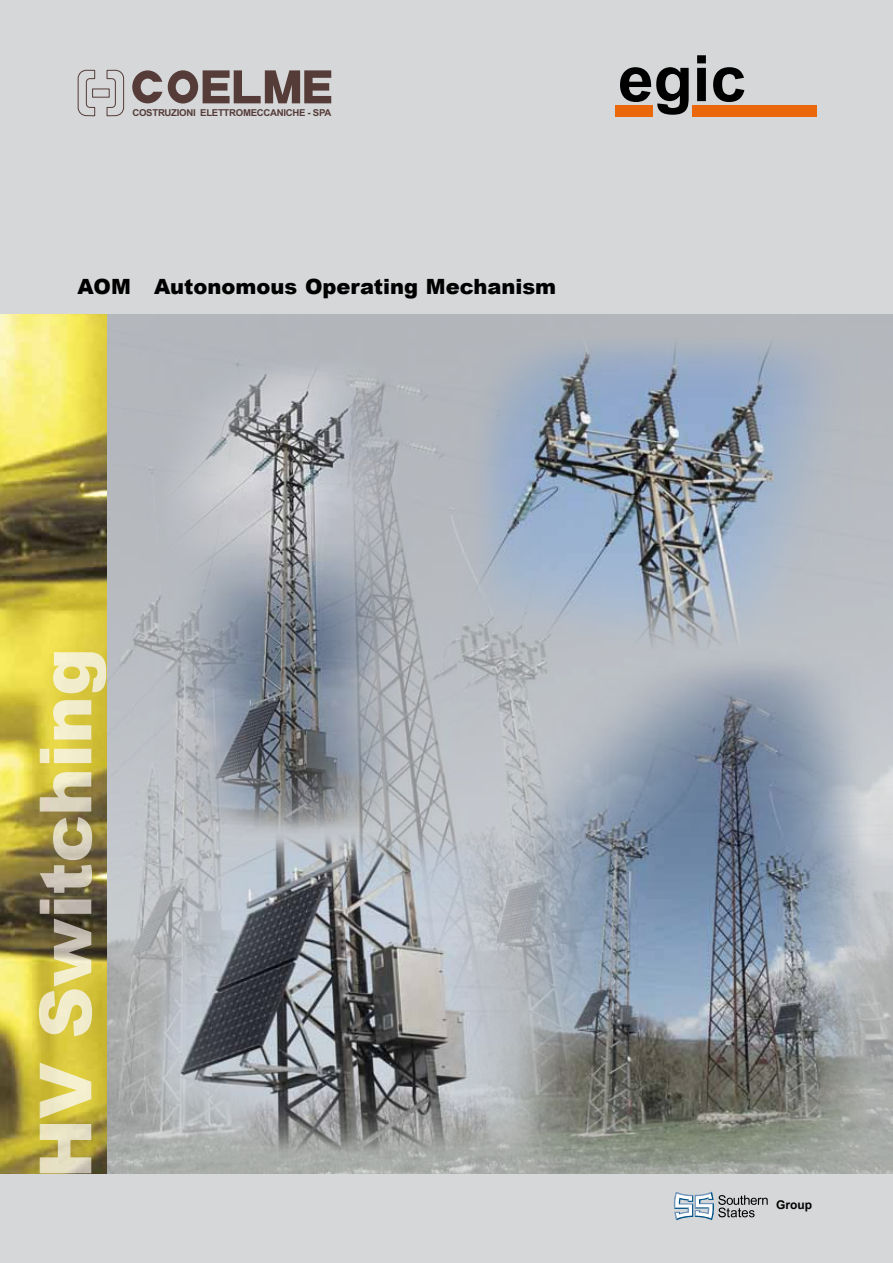
<style>
.page{position:relative;width:893px;height:1263px;background:#d5d7d8}
.page>*{position:absolute;margin:0;border:0;box-sizing:border-box;transform-origin:0 0}
.t1{font:900 21px "Arial";color:#000}
.t2{font:12px "Arial";letter-spacing:-.025em;color:#000}
.t3{font:700 12px "Arial";color:#000}
.t4{font:700 9.6px "Arial";letter-spacing:-.03em;color:#553c39}
</style>
<div class="page">
<svg style="left:674px;top:1191px;width:94px;height:29px"></svg>
<svg style="left:132px;top:70px;width:30px;height:33px"></svg>
<svg style="left:77px;top:69px;width:47px;height:48px"></svg>
<svg style="left:168px;top:70px;width:164px;height:34px"></svg>
<svg style="left:620px;top:67px;width:69px;height:48px"></svg>
<svg style="left:697px;top:55px;width:9px;height:46px"></svg>
<svg style="left:713px;top:67px;width:31px;height:35px"></svg>
<div style="left:615px;top:105px;width:38px;height:12px;background:#ea670c"></div>
<div style="left:692px;top:105px;width:124px;height:12px;background:#ea670c"></div>
<img style="left:106px;top:315px;width:787px;height:859px">
<img style="left:143px;top:337px;width:285px;height:483px">
<img style="left:493px;top:649px;width:389px;height:525px">
<img style="left:143px;top:820px;width:431px;height:347px">
<img style="left:463px;top:337px;width:419px;height:312px">
<svg style="left:0;top:315px;width:106px;height:859px;background:#bdb050"></svg>
<img style="left:39px;top:652px;width:67px;height:367px">
<p class="t4" style="left:132px;top:106px;width:200px">COSTRUZIONI ELETTROMECCANICHE - SPA</p>
<h1 class="t1" style="left:78px;top:272px;width:480px">AOM Autonomous Operating Mechanism</h1>
<p class="t2" style="left:776px;top:1197px;width:34px">Group</p>
<p class="t3" style="left:797px;top:1197px;width:16px">up</p>
</div>
